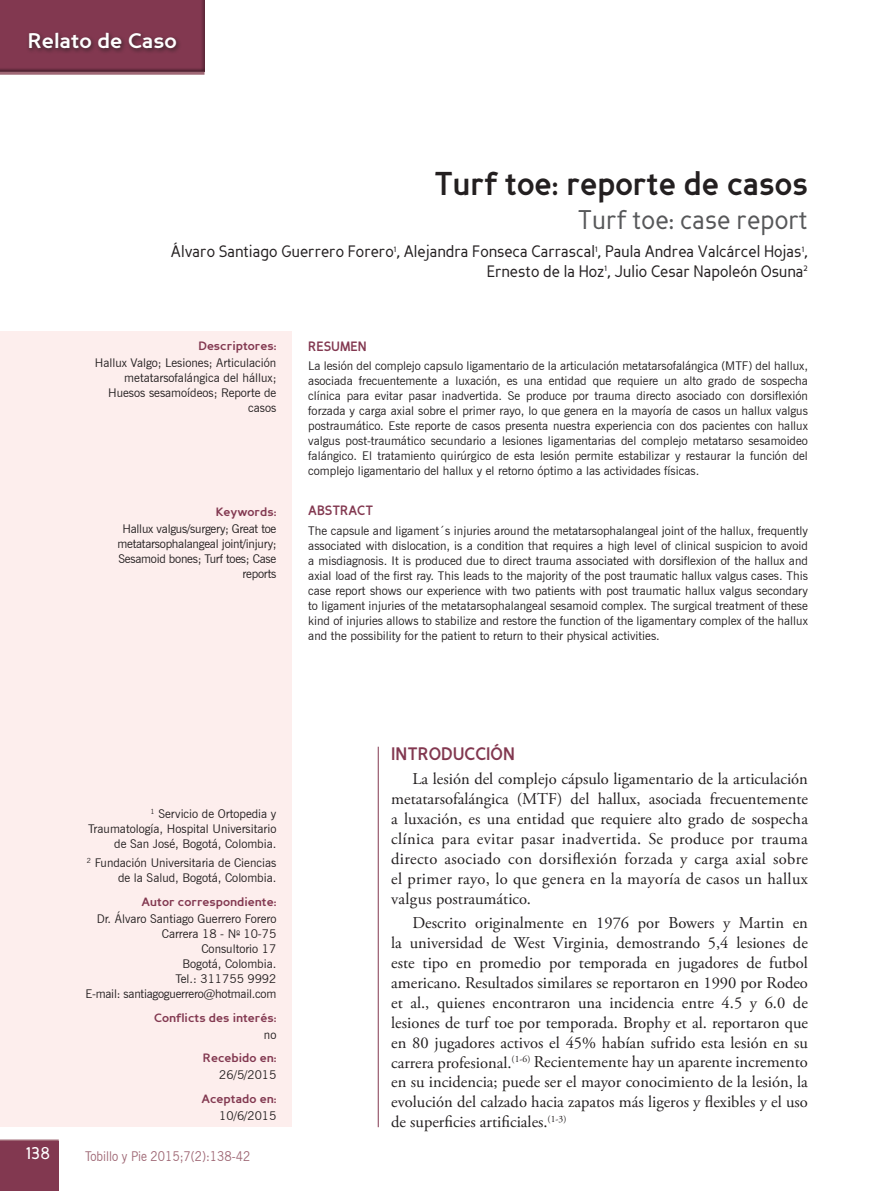
<style>
.page{position:relative;width:893px;height:1191px;background:#fff}
.page>*{position:absolute;margin:0;border:0;box-sizing:border-box;transform-origin:0 0}
.t1{font:700 33px "Perspective Sans";color:#231f20;scale:.9 1}
.t2{font:27px "Perspective Sans";color:#57585a;scale:.9 1}
.t3{font:700 21px "Perspective Sans";color:#fff}
.t4{font:21px "Perspective Sans";color:#fff;scale:.9 1}
.t5{font:700 18px "Perspective Sans";color:#823850;scale:.9 1}
.t6{font:16.5px/20px "Adobe Garamond Pro";color:#231f20;text-align:justify}
.t7{font:16.5px/19.5px "Perspective Sans";color:#231f20;text-align:right;scale:.9 1}
.t8{font:13.5px "News Gothic BT";color:#9f6875;scale:.9 1}
.t9{font:700 13.5px "Perspective Sans";color:#823850;scale:.9 1}
.t10{font:12px/15px "News Gothic BT";color:#231f20;text-align:right}
.t11{font:12px/15px "News Gothic BT";letter-spacing:-.02em;color:#231f20;text-align:right}
.t12{font:700 12px "Perspective Sans";color:#823850}
</style>
<div class="page">
<div style="left:0;top:1141px;width:59px;height:50px;background:#823850"></div>
<hr style="left:0;top:1139px;width:59px;height:2px;background:#9f6875">
<div style="left:0;top:0;width:209px;height:73px;background:#231f20;opacity:.75"></div>
<hr style="left:0;top:72px;width:205px;height:3px;background:#9f6875">
<div style="left:26px;top:30px;width:156px;height:24px;background:#231f20;opacity:.75"></div>
<div style="left:0;top:332px;width:291px;height:795px;background:#fdeeed"></div>
<hr style="left:378px;top:746px;width:1px;height:381px;background:#823850">
<h3 class="t3" style="left:28px;top:28px;width:151px">Relato de Caso</h3>
<h1 class="t1" style="left:434px;top:164px;width:417px">Turf toe: reporte de casos</h1>
<h2 class="t2" style="left:578px;top:204px;width:257px">Turf toe: case report</h2>
<h3 class="t7" style="left:171px;top:242px;width:709px">Álvaro Santiago Guerrero Forero<sup>1</sup>, Alejandra Fonseca Carrascal<sup>1</sup>, Paula Andrea Valcárcel Hojas<sup>1</sup>,<br>Ernesto de la Hoz<sup>1</sup>, Julio Cesar Napoleón Osuna<sup>2</sup></h3>
<p class="t12" style="left:198px;top:338px;width:79px">Descriptores:</p>
<p class="t10" style="left:95px;top:355px;width:183px">Hallux Valgo; Lesiones; Articulación metatarsofalángica del hállux;<br>Huesos sesamoídeos; Reporte de casos</p>
<p class="t12" style="left:216px;top:504px;width:62px">Keywords:</p>
<p class="t11" style="left:117px;top:521px;width:160px">Hallux valgus/surgery; Great toe metatarsophalangeal joint/injury;<br>Sesamoid bones; Turf toes; Case reports</p>
<p class="t9" style="left:308px;top:338px;width:66px">RESUMEN</p>
<p class="t10" style="left:308px;top:358px;width:501px;text-align:justify">La lesión del complejo capsulo ligamentario de la articulación metatarsofalángica (MTF) del hallux, asociada frecuentemente a luxación, es una entidad que requiere un alto grado de sospecha clínica para evitar pasar inadvertida. Se produce por trauma directo asociado con dorsiflexión forzada y carga axial sobre el primer rayo, lo que genera en la mayoría de casos un hallux valgus postraumático. Este reporte de casos presenta nuestra experiencia con dos pacientes con hallux valgus post-traumático secundario a lesiones ligamentarias del complejo metatarso sesamoideo falángico. El tratamiento quirúrgico de esta lesión permite estabilizar y restaurar la función del complejo ligamentario del hallux y el retorno óptimo a las actividades físicas.</p>
<p class="t9" style="left:308px;top:503px;width:74px">ABSTRACT</p>
<p class="t10" style="left:308px;top:523px;width:501px;text-align:justify">The capsule and ligament´s injuries around the metatarsophalangeal joint of the hallux, frequently associated with dislocation, is a condition that requires a high level of clinical suspicion to avoid a misdiagnosis. It is produced due to direct trauma associated with dorsiflexion of the hallux and axial load of the first ray. This leads to the majority of the post traumatic hallux valgus cases. This case report shows our experience with two patients with post traumatic hallux valgus secondary to ligament injuries of the metatarsophalangeal sesamoid complex. The surgical treatment of these kind of injuries allows to stabilize and restore the function of the ligamentary complex of the hallux and the possibility for the patient to return to their physical activities.</p>
<p class="t10" style="left:88px;top:806px;width:190px"><sup>1</sup> Servicio de Ortopedia y<br>Traumatología, Hospital Universitario de San José, Bogotá, Colombia.</p>
<p class="t10" style="left:87px;top:855px;width:191px"><sup>2</sup> Fundación Universitaria de Ciencias de la Salud, Bogotá, Colombia.</p>
<p class="t12" style="left:142px;top:894px;width:136px">Autor correspondiente:</p>
<p class="t10" style="left:85px;top:911px;width:192px">Dr. Álvaro Santiago Guerrero Forero<br>Carrera 18 - N<sup>o</sup> 10-75<br>Consultorio 17<br>Bogotá, Colombia.<br>Tel.: 311755 9992<br>E-mail: santiagoguerrero@hotmail.com</p>
<p class="t12" style="left:154px;top:1010px;width:124px">Conflicts des interés:</p>
<p class="t10" style="left:264px;top:1027px;width:14px">no</p>
<p class="t12" style="left:203px;top:1051px;width:75px">Recebido en:</p>
<p class="t10" style="left:219px;top:1067px;width:59px">26/5/2015</p>
<p class="t12" style="left:201px;top:1091px;width:76px">Aceptado en:</p>
<p class="t10" style="left:219px;top:1108px;width:59px">10/6/2015</p>
<h3 class="t4" style="left:26px;top:1139px;width:29px">138</h3>
<p class="t8" style="left:85px;top:1147px;width:185px">Tobillo y Pie 2015;7(2):138-42</p>
<h3 class="t5" style="left:391px;top:743px;width:139px">INTRODUCCIÓN</h3>
<p class="t6" style="left:391px;top:769px;width:418px;text-indent:21px">La lesión del complejo cápsulo ligamentario de la articulación metatarsofalángica (MTF) del hallux, asociada frecuentemente a luxación, es una entidad que requiere alto grado de sospecha clínica para evitar pasar inadvertida. Se produce por trauma directo asociado con dorsiflexión forzada y carga axial sobre el primer rayo, lo que genera en la mayoría de casos un hallux valgus postraumático.</p>
<p class="t6" style="left:391px;top:913px;width:418px;text-indent:21px">Descrito originalmente en 1976 por Bowers y Martin en la universidad de West Virginia, demostrando 5,4 lesiones de este tipo en promedio por temporada en jugadores de futbol americano. Resultados similares se reportaron en 1990 por Rodeo et al., quienes encontraron una incidencia entre 4.5 y 6.0 de lesiones de turf toe por temporada. Brophy et al. reportaron que en 80 jugadores activos el 45% habían sufrido esta lesión en su carrera profesional.<sup>(1-6)</sup> Recientemente hay un aparente incremento en su incidencia; puede ser el mayor conocimiento de la lesión, la evolución del calzado hacia zapatos más ligeros y flexibles y el uso de superficies artificiales.<sup>(1-3)</sup></p>
</div>
